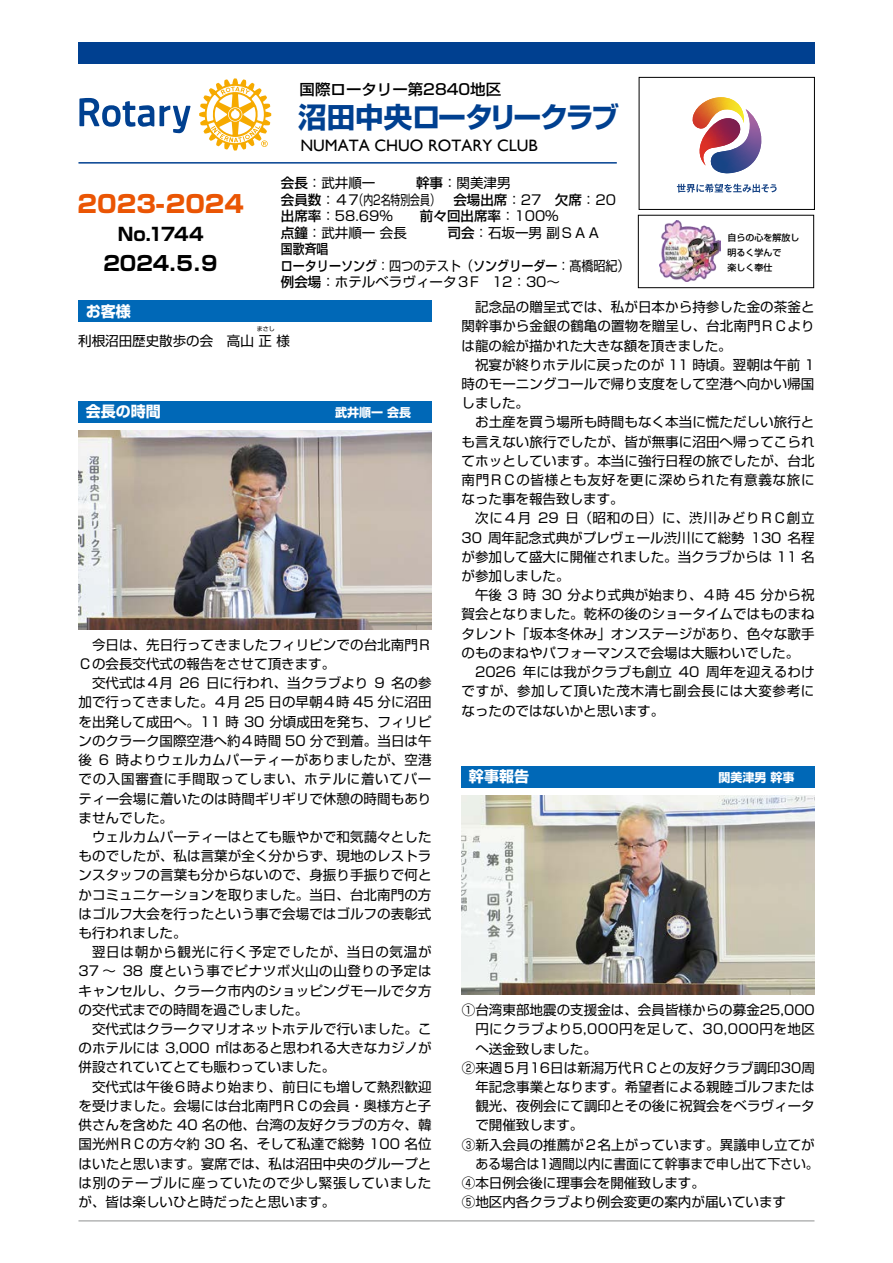
<style>
.page{position:relative;width:893px;height:1263px;background:#fff}
.page>*{position:absolute;margin:0;border:0;box-sizing:border-box;transform-origin:0 0}
.t1{font:700 28.5px "Shin Go Pro";letter-spacing:-.06em;color:#004090}
.t2{font:800 24px "Shin Go Pro";color:#ea5504}
.t3{font:700 20.25px "Shin Go Pro";color:#000}
.t4{font:700 18px "Shin Go Pro";letter-spacing:-.04em;color:#000}
.t5{font:16.5px "Gill Sans";color:#000}
.t6{font:500 15px "Shin Go Pro";color:#000}
.t7{font:700 15px "Shin Go Pro";color:#fff}
.t8{font:13.5px/19.2px "Shin Go Pro";letter-spacing:.005em;color:#000}
.t9{font:13.5px/19.2px "Shin Go Pro";letter-spacing:.05em;color:#000}
.t10{font:13.5px "Shin Go Pro";letter-spacing:.055em;color:#000}
.t11{font:500 13.5px "Shin Go Pro";color:#000;scale:.89 1}
.t12{font:13.5px "Shin Go Pro";letter-spacing:.03em;color:#000}
.t13{font:13.5px "Shin Go Pro";letter-spacing:.005em;color:#000;scale:.95 1}
.t14{font:13.5px "Shin Go Pro";letter-spacing:.045em;color:#000}
.t15{font:13.5px "Shin Go Pro";letter-spacing:.005em;color:#000;scale:.73 1}
.t16{font:500 13.5px "Shin Go Pro";color:#000}
.t17{font:500 13.5px "Shin Go Pro";color:#000;scale:.88 1}
.t18{font:700 12px "Shin Go Pro";color:#fff}
.t19{font:500 9px/15px "Shin Go Pro";color:#000}
.t20{font:6px "Shin Go Pro";color:#000}
.s1{font-weight:500}
.s2{font-weight:400}
</style>
<div class="page">
<div style="left:78px;top:300px;width:354px;height:21px;background:#0068b7"></div>
<div style="left:78px;top:401px;width:354px;height:21px;background:#0068b7"></div>
<img style="left:78px;top:431px;width:354px;height:198px">
<div style="left:462px;top:766px;width:353px;height:21px;background:#0068b7"></div>
<img style="left:462px;top:796px;width:353px;height:198px">
<div style="left:638px;top:215px;width:176px;height:73px;border:1px solid #000"></div>
<div style="left:639px;top:77px;width:176px;height:133px;border:1px solid #000"></div>
<svg style="left:692px;top:97px;width:70px;height:76px"></svg>
<svg style="left:677px;top:184px;width:100px;height:9px"></svg>
<img style="left:659px;top:221px;width:61px;height:60px">
<div style="left:78px;top:42px;width:736px;height:22px;background:#004090"></div>
<svg style="left:79px;top:98px;width:112px;height:35px"></svg>
<svg style="left:199px;top:78px;width:72px;height:73px"></svg>
<hr style="left:78px;top:162px;width:539px;height:2px;background:#004090">
<hr style="left:78px;top:1220px;width:736px;height:1px;background:#b5b6b6">
<p class="t6" style="left:300px;top:77px;width:203px">国際ロータリー第2840地区</p>
<h1 class="t1" style="left:298px;top:95px;width:323px">沼田中央ロータリークラブ</h1>
<h2 class="t2" style="left:78px;top:185px;width:168px">2023-2024</h2>
<h3 class="t4" style="left:118px;top:219px;width:87px">No.1744</h3>
<h3 class="t3" style="left:103px;top:247px;width:116px">2024.5.9</h3>
<p class="t5" style="left:300px;top:136px;width:239px">NUMATA CHUO ROTARY CLUB</p>
<p class="t8" style="left:453px;top:173px;width:164px;line-height:16.5px;text-indent:-172px"><span class="s1">会長</span>：武井順一　　　<span class="s1">幹事</span>：関美津男<br><span class="s1">会場出席</span>：27　<span class="s1">欠席</span>：20</p>
<p class="t16" style="left:281px;top:188px;width:81px">会員数<span class="s2">：４７</span></p>
<p class="t8" style="left:281px;top:205px;width:279px"><span class="s1">出席率</span>：58.69%　　<span class="s1">前々回出席率</span>：100%</p>
<p class="t8" style="left:281px;top:221px;width:321px"><span class="s1">点鐘</span>：武井順一会長　　　<span class="s1">司会</span>：石坂一男副ＳＡＡ</p>
<p class="t17" style="left:281px;top:238px;width:56px">国歌斉唱</p>
<p class="t11" style="left:281px;top:254px;width:393px">ロータリーソング<span class="s2">：四つのテスト（</span>ソングリーダー<span class="s2">：髙橋昭紀(</span></p>
<p class="t8" style="left:492px;top:271px;width:70px">12：30~</p>
<p class="t15" style="left:354px;top:188px;width:120px">（内2名特別会員）</p>
<p class="t8" style="left:281px;top:271px;width:199px"><span class="s1">例会場</span>：ホテルベラヴィータ３F</p>
<p class="t19" style="left:727px;top:229px;width:74px">自らの心を解放し明るく学んで<br>楽しく奉仕</p>
<p class="t7" style="left:86px;top:299px;width:47px">お客様</p>
<p class="t20" style="left:257px;top:324px;width:20px">まさし</p>
<p class="t8" style="left:78px;top:329px;width:213px">利根沼田歴史散歩の会　高山正様</p>
<p class="t7" style="left:86px;top:400px;width:77px">会長の時間</p>
<p class="t18" style="left:335px;top:403px;width:78px">武井順一会長</p>
<p class="t8" style="left:79px;top:633px;width:354px">　今日は、先日行ってきましたフィリピンでの台北南門Ｒ</p>
<p class="t8" style="left:79px;top:653px;width:258px">Ｃの会長交代式の報告をさせて頂きます。</p>
<p class="t8" style="left:391px;top:672px;width:42px">名の参</p>
<p class="t8" style="left:206px;top:672px;width:164px">日に行われ、当クラブより</p>
<p class="t8" style="left:79px;top:672px;width:96px">　交代式は４月</p>
<p class="t8" style="left:79px;top:691px;width:354px">加で行ってきました。４月 25 日の早朝４時 45 分に沼田</p>
<p class="t8" style="left:79px;top:710px;width:354px">を出発して成田へ。11 時 30 分頃成田を発ち、フィリピ</p>
<p class="t8" style="left:79px;top:729px;width:354px">ンのクラーク国際空港へ約４時間 50 分で到着。当日は午</p>
<p class="t8" style="left:116px;top:749px;width:317px">時よりウェルカムパーティーがありましたが、空港</p>
<p class="t8" style="left:179px;top:672px;width:22px">26</p>
<p class="t8" style="left:374px;top:672px;width:12px">9</p>
<p class="t8" style="left:79px;top:749px;width:15px">後</p>
<p class="t9" style="left:79px;top:768px;width:354px">での入国審査に手間取ってしまい、ホテルに着いてパー</p>
<p class="t8" style="left:79px;top:787px;width:354px">ティー会場に着いたのは時間ギリギリで休憩の時間もあり</p>
<p class="t8" style="left:79px;top:806px;width:96px">ませんでした。</p>
<p class="t8" style="left:79px;top:825px;width:354px">　ウェルカムパーティーはとても賑やかで和気藹々とした</p>
<p class="t8" style="left:79px;top:845px;width:354px">ものでしたが、私は言葉が全く分からず、現地のレストラ</p>
<p class="t8" style="left:79px;top:864px;width:355px">ンスタッフの言葉も分からないので、身振り手振りで何と</p>
<p class="t8" style="left:79px;top:883px;width:354px">かコミュニケーションを取りました。当日、台北南門の方</p>
<p class="t8" style="left:79px;top:902px;width:354px">はゴルフ大会を行ったという事で会場ではゴルフの表彰式</p>
<p class="t8" style="left:79px;top:922px;width:110px">も行われました。</p>
<p class="t10" style="left:79px;top:941px;width:354px">　翌日は朝から観光に行く予定でしたが、当日の気温が</p>
<p class="t14" style="left:150px;top:960px;width:283px">度という事でピナツボ火山の山登りの予定は</p>
<p class="t8" style="left:99px;top:749px;width:12px">6</p>
<p class="t8" style="left:79px;top:960px;width:355px">37～<br>キャンセルし、クラーク市内のショッピングモールで夕方の交代式までの時間を過ごしました。<br>　交代式はクラークマリオネットホテルで行いました。このホテルには 3,000 ㎡はあると思われる大きなカジノが併設されていてとても賑わっていました。<br>　交代式は午後６時より始まり、前日にも増して熱烈歓迎を受けました。会場には台北南門ＲＣの会員・奥様方と子供さんを含めた 40 名の他、台湾の友好クラブの方々、韓国光州ＲＣの方々約 30 名、そして私達で総勢 100 名位はいたと思います。宴席では、私は沼田中央のグループとは別のテーブルに座っていたので少し緊張していましたが、皆は楽しいひと時だったと思います。</p>
<p class="t8" style="left:123px;top:960px;width:22px">38</p>
<p class="t8" style="left:462px;top:296px;width:354px">　記念品の贈呈式では、私が日本から持参した金の茶釜と</p>
<p class="t8" style="left:462px;top:315px;width:354px">関幹事から金銀の鶴亀の置物を贈呈し、台北南門ＲＣより</p>
<p class="t8" style="left:462px;top:334px;width:272px">は龍の絵が描かれた大きな額を頂きました。</p>
<p class="t8" style="left:462px;top:353px;width:354px">　祝宴が終りホテルに戻ったのが 11 時頃。翌朝は午前 1</p>
<p class="t8" style="left:462px;top:373px;width:354px">時のモーニングコールで帰り支度をして空港へ向かい帰国</p>
<p class="t8" style="left:462px;top:392px;width:69px">しました。</p>
<p class="t8" style="left:462px;top:411px;width:354px">　お土産を買う場所も時間もなく本当に慌ただしい旅行と</p>
<p class="t8" style="left:462px;top:430px;width:355px">も言えない旅行でしたが、皆が無事に沼田へ帰ってこられ</p>
<p class="t8" style="left:462px;top:449px;width:354px">てホッとしています。本当に強行日程の旅でしたが、台北</p>
<p class="t10" style="left:462px;top:469px;width:354px">南門ＲＣの皆様とも友好を更に深められた有意義な旅に</p>
<p class="t8" style="left:462px;top:488px;width:164px">なった事を報告致します。</p>
<p class="t10" style="left:565px;top:507px;width:251px">日（昭和の日）に、渋川みどりＲＣ創立</p>
<p class="t8" style="left:462px;top:507px;width:71px">　次に４月</p>
<p class="t8" style="left:462px;top:526px;width:354px">30 周年記念式典がプレヴェール渋川にて総勢 130 名程</p>
<p class="t8" style="left:462px;top:545px;width:354px">が参加して盛大に開催されました。当クラブからは 11 名</p>
<p class="t8" style="left:462px;top:565px;width:110px">が参加しました。</p>
<p class="t8" style="left:462px;top:584px;width:354px">　午後 3 時 30 分より式典が始まり、４時 45 分から祝</p>
<p class="t8" style="left:462px;top:603px;width:355px">賀会となりました。乾杯の後のショータイムではものまね</p>
<p class="t8" style="left:462px;top:622px;width:354px">タレント「坂本冬休み」オンステージがあり、色々な歌手</p>
<p class="t8" style="left:462px;top:641px;width:339px">のものまねやパフォーマンスで会場は大賑わいでした。</p>
<p class="t8" style="left:706px;top:661px;width:110px">周年を迎えるわけ</p>
<p class="t8" style="left:538px;top:507px;width:22px">29</p>
<p class="t8" style="left:523px;top:661px;width:151px">年には我がクラブも創立</p>
<p class="t9" style="left:462px;top:661px;width:354px">　2026<br>ですが、参加して頂いた茂木清七副会長には大変参考になったのではないかと思います。</p>
<p class="t8" style="left:679px;top:661px;width:22px">40</p>
<p class="t7" style="left:469px;top:765px;width:62px">幹事報告</p>
<p class="t18" style="left:718px;top:768px;width:78px">関美津男幹事</p>
<p class="t8" style="left:462px;top:999px;width:354px">①台湾東部地震の支援金は、会員皆様からの募金25,000</p>
<p class="t12" style="left:475px;top:1018px;width:341px">円にクラブより5,000円を足して、30,000円を地区</p>
<p class="t8" style="left:475px;top:1037px;width:123px">へ送金致しました。</p>
<p class="t8" style="left:462px;top:1056px;width:355px">②来週５月16日は新潟万代ＲＣとの友好クラブ調印30周</p>
<p class="t8" style="left:475px;top:1075px;width:341px">年記念事業となります。希望者による親睦ゴルフまたは</p>
<p class="t8" style="left:475px;top:1095px;width:341px">観光、夜例会にて調印とその後に祝賀会をベラヴィータ</p>
<p class="t8" style="left:475px;top:1114px;width:110px">で開催致します。</p>
<p class="t8" style="left:462px;top:1133px;width:354px">③新入会員の推薦が２名上がっています。異議申し立てが</p>
<p class="t13" style="left:475px;top:1152px;width:363px">ある場合は1週間以内に書面にて幹事まで申し出て下さい。</p>
<p class="t8" style="left:462px;top:1172px;width:245px">④本日例会後に理事会を開催致します。</p>
<p class="t8" style="left:462px;top:1191px;width:326px">⑤地区内各クラブより例会変更の案内が届いています</p>
</div>
